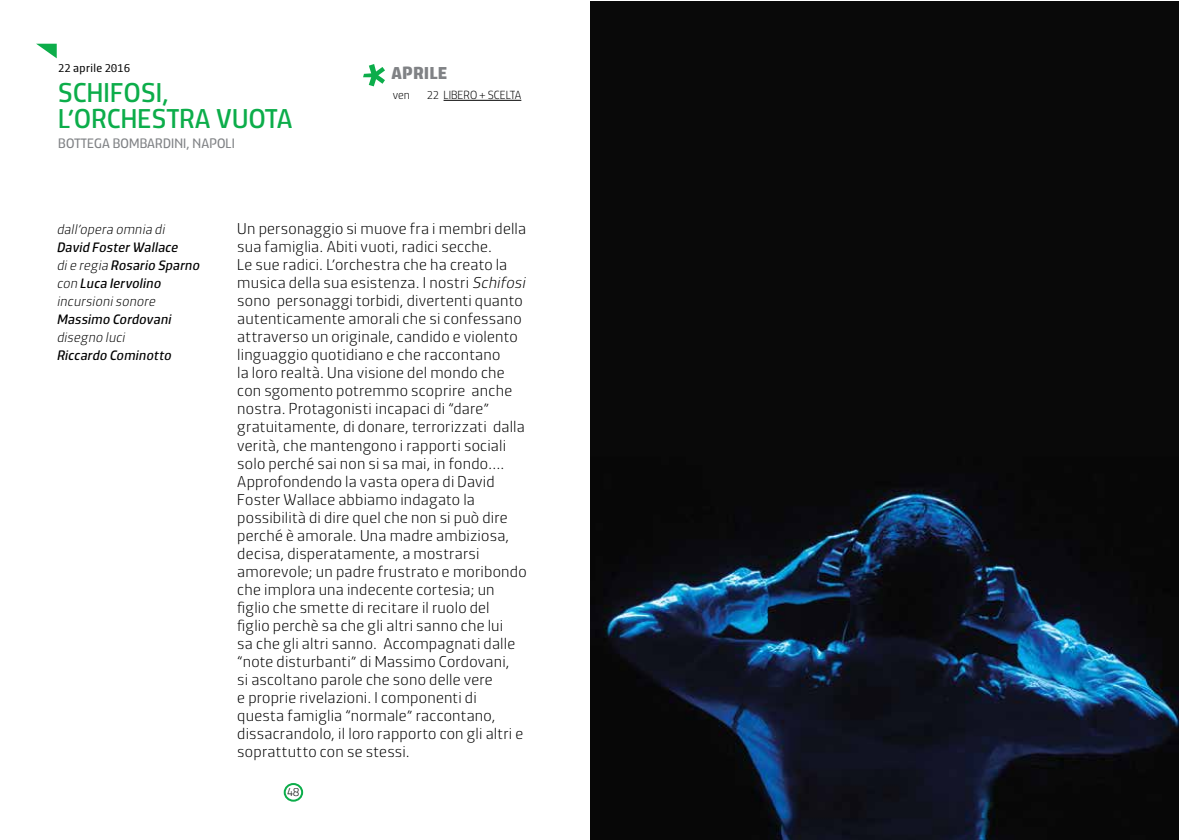
<style>
.page{position:relative;width:1180px;height:840px;background:#fff}
.page>*{position:absolute;margin:0;border:0;box-sizing:border-box;transform-origin:0 0}
.t1{font:28px/26px "Dic Sans 74 300 wt";letter-spacing:.01em;color:#0cad4a}
.t2{font:18px "Dic Sans 74 650 wt";letter-spacing:.035em;color:#808285}
.t3{font:16px/18px "Dic Sans 74 75 wt";letter-spacing:.01em;color:#000}
.t4{font:italic 14px/18px "Dic Sans 74 300 wt";color:#000}
.t5{font:italic 14px "Dic Sans 74 75 wt";color:#000}
.t6{font:14px "Dic Sans 74 250 wt";letter-spacing:.01em;color:#808285}
.t7{font:12px "Dic Sans 74 75 wt";color:#000}
.t8{font:12px "Dic Sans 74 250 wt";letter-spacing:.03em;color:#000}
.s1{font-family:"Dic Sans 74 75 wt"}
.s2{font-style:italic}
</style>
<div class="page">
<div style="left:284px;top:782px;width:19px;height:19px;border:2px solid #0cad4a;border-radius:50%"></div>
<img style="left:590px;top:1px;width:588px;height:838px">
<svg style="left:363px;top:64px;width:22px;height:22px"></svg>
<hr style="left:443px;top:100px;width:78px;height:1px;background:#000">
<svg style="left:36px;top:44px;width:21px;height:14px"></svg>
<p class="t8" style="left:58px;top:60px;width:73px">22 aprile 2016</p>
<h1 class="t1" style="left:58px;top:79px;width:236px">SCHIFOSI,<br>L’ORCHESTRA VUOTA</h1>
<p class="t6" style="left:58px;top:134px;width:178px">BOTTEGA BOMBARDINI, NAPOLI</p>
<p class="t2" style="left:391px;top:60px;width:57px">APRILE</p>
<p class="t7" style="left:393px;top:86px;width:19px">ven</p>
<p class="t7" style="left:427px;top:86px;width:96px">22 LIBERO + SCELTA</p>
<p class="t5" style="left:57px;top:219px;width:113px">dall’opera omnia di</p>
<p class="t4" style="left:57px;top:238px;width:147px">David FosterWallace <span class="s1">die regia</span> Rosario Sparno <span class="s1">con</span> Luca Iervolino</p>
<p class="t5" style="left:57px;top:291px;width:103px">incursionisonore</p>
<p class="t4" style="left:57px;top:310px;width:119px">Massimo Cordovani</p>
<p class="t5" style="left:57px;top:327px;width:73px">disegno luci</p>
<p class="t4" style="left:57px;top:346px;width:119px">Riccardo Cominotto</p>
<p class="t3" style="left:237px;top:219px;width:293px">Un personaggio si muove fra i membri della sua famiglia. Abiti vuoti, radici secche.<br>Le sue radici. L’orchestra che ha creato la musica della sua esistenza. I nostri <span class="s2">Schifosi </span>sono personaggi torbidi, divertenti quanto autenticamente amorali che si confessano attraverso un originale, candido e violento linguaggio quotidiano e che raccontano<br>la loro realtà. Una visione del mondo che con sgomento potremmo scoprire anche nostra. Protagonisti incapaci di “dare” gratuitamente, di donare, terrorizzati dalla verità, che mantengono i rapporti sociali solo perché sai non si sa mai, in fondo….<br>Approfondendo la vasta opera di David Foster Wallace abbiamo indagato la possibilità di dire quel che non si può dire perché è amorale. Una madre ambiziosa, decisa, disperatamente, a mostrarsi amorevole; un padre frustrato e moribondo che implora una indecente cortesia; un figlio che smette di recitare il ruolo del<br>figlio perchè sa che gli altri sanno che lui<br>sa che gli altri sanno. Accompagnati dalle “note disturbanti” di Massimo Cordovani,<br>si ascoltano parole che sono delle vere<br>e proprie rivelazioni. I componenti di<br>questa famiglia “normale” raccontano, dissacrandolo, il loro rapporto con gli altri e soprattutto con se stessi.</p>
<p class="t7" style="left:287px;top:783px;width:14px">48</p>
</div>
